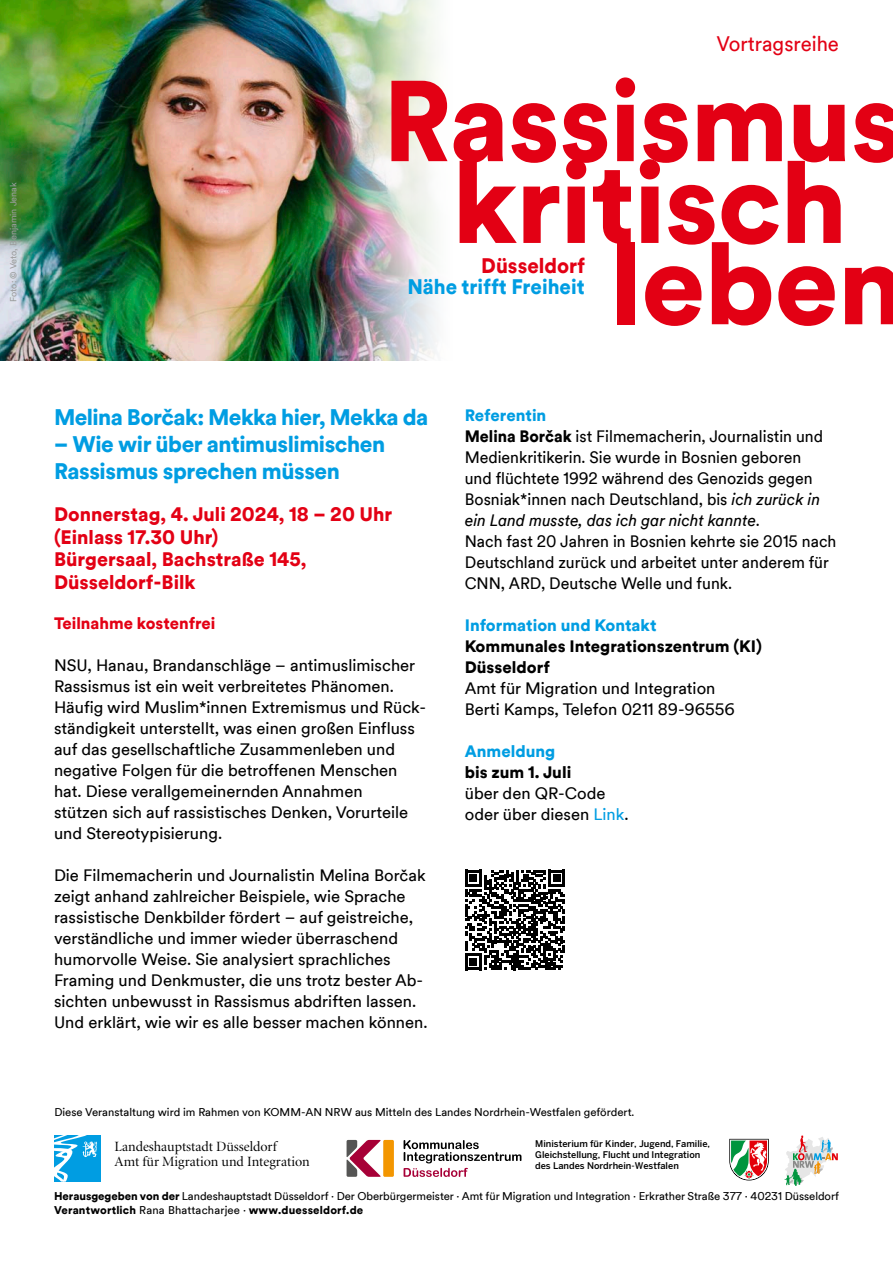
<style>
.page{position:relative;width:893px;height:1263px;background:#fff}
.page>*{position:absolute;margin:0;border:0;box-sizing:border-box;transform-origin:0 0}
.t1{font:900 113.4px/81.3px "Duesseldorf Circular TT";letter-spacing:-.01em;color:#e30014}
.t2{font:900 113.4px "Duesseldorf Circular TT";letter-spacing:-.01em;color:#e30014;scale:.96 1}
.t3{font:900 22.5px/27px "Duesseldorf Circular TT";letter-spacing:-.02em;color:#009de2}
.t4{font:900 21px "Duesseldorf Circular TT";color:#009de2;scale:.96 1}
.t5{font:21px "Duesseldorf Circular TT";color:#e30014;scale:.96 1}
.t6{font:900 21px "Duesseldorf Circular TT";color:#e30014;scale:.96 1}
.t7{font:900 19.5px/22.5px "Duesseldorf Circular TT";color:#e30014}
.t8{font:16.5px/21px "Duesseldorf Circular TT";color:#000}
.t9{font:16.5px/21px "Duesseldorf Circular TT";color:#000;scale:.96 1}
.t10{font:900 16.5px/21px "Duesseldorf Circular TT";color:#000}
.t11{font:900 16.5px "Duesseldorf Circular TT";color:#009de2}
.t12{font:900 16.5px "Duesseldorf Circular TT";color:#e30014}
.t13{font:14.1px/15.3px "Minion Display";color:#000}
.t14{font:11.25px/13.5px "Duesseldorf Circular TT";letter-spacing:-.005em;color:#000}
.t15{font:500 9.15px/10.9px "Benton Sans";color:#000}
.t16{font:9px "Duesseldorf Circular TT";color:#9b9c9c}
.s1{font-weight:900;color:#009de2}
.s2{font-weight:900}
.s3{font-style:italic}
.s4{color:#009de2}
</style>
<div class="page">
<img style="left:0;top:0;width:436px;height:361px">
<svg style="left:465px;top:870px;width:100px;height:100px"></svg>
<div style="left:54px;top:1135px;width:47px;height:46px;background:#009de2"></div>
<svg style="left:54px;top:1135px;width:43px;height:46px"></svg>
<svg style="left:404px;top:1140px;width:117px;height:37px"></svg>
<div style="left:383px;top:1140px;width:11px;height:37px;background:#f39600;border-radius:2px"></div>
<svg style="left:347px;top:1140px;width:34px;height:37px"></svg>
<svg style="left:729px;top:1139px;width:40px;height:41px"></svg>
<svg style="left:784px;top:1135px;width:54px;height:51px"></svg>
<p class="t16" style="left:7px;top:302px;width:121px;rotate:-90deg">Foto: © Veto, Benjamin Jenak</p>
<p class="t5" style="left:716px;top:30px;width:129px">Vortragsreihe</p>
<h1 class="t2" style="left:383px;top:42px;width:543px">Rassismus</h1>
<h1 class="t1" style="left:610px;top:158px;width:296px;text-indent:-158px">kritisch leben</h1>
<p class="t6" style="left:481px;top:251px;width:110px">Düsseldorf</p>
<p class="t4" style="left:407px;top:272px;width:186px">Nähe trifft Freiheit</p>
<h2 class="t3" style="left:54px;top:403px;width:376px">Melina Borčak: Mekka hier, Mekka da</h2>
<h2 class="t3" style="left:54px;top:430px;width:333px">– Wie wir über antimuslimischen<br>Rassismus sprechen müssen</h2>
<p class="t7" style="left:54px;top:502px;width:340px">Donnerstag, 4. Juli 2024, 18 – 20 Uhr (Einlass 17.30 Uhr)<br>Bürgersaal, Bachstraße 145,<br>Düsseldorf-Bilk</p>
<p class="t12" style="left:54px;top:612px;width:163px">Teilnahme kostenfrei</p>
<p class="t8" style="left:54px;top:654px;width:374px">NSU, Hanau, Brandanschläge – antimuslimischer Rassismus ist ein weit verbreitetes Phänomen.<br>Häufig wird Muslim*innen Extremismus und Rück&shy;ständigkeit unterstellt, was einen großen Einfluss auf das gesellschaftliche Zusammenleben und negative Folgen für die betroffenen Menschen hat. Diese verallgemeinernden Annahmen<br>stützen sich auf rassistisches Denken, Vorurteile und Stereotypisierung.</p>
<p class="t8" style="left:54px;top:864px;width:375px">Die Filmemacherin und Journalistin Melina Borčak zeigt anhand zahlreicher Beispiele, wie Sprache rassistische Denkbilder fördert – auf geistreiche, verständliche und immer wieder überraschend humorvolle Weise. Sie analysiert sprachliches Framing und Denkmuster, die uns trotz bester Ab&shy;sichten unbewusst in Rassismus abdriften lassen.<br>Und erklärt, wie wir es alle besser machen können.</p>
<p class="t9" style="left:465px;top:404px;width:389px"><span class="s1">Referentin<br></span><span class="s2">Melina Borčak</span> ist Filmemacherin, Journalistin und Medienkritikerin. Sie wurde in Bosnien geboren<br>und flüchtete 1992 während des Genozids gegen Bosniak*innen nach Deutschland, bis <span class="s3">ich zurück in ein Land musste, das ich gar nicht kannte</span>.<br>Nach fast 20 Jahren in Bosnien kehrte sie 2015 nach Deutschland zurück und arbeitet unter anderem für CNN, ARD, Deutsche Welle und funk.</p>
<p class="t11" style="left:465px;top:613px;width:193px">Information und Kontakt</p>
<p class="t10" style="left:465px;top:635px;width:299px">Kommunales Integrationszentrum (KI)<br>Düsseldorf</p>
<p class="t8" style="left:465px;top:677px;width:272px">Amt für Migration und Integration<br>Berti Kamps, Telefon 0211 89-96556</p>
<p class="t11" style="left:465px;top:739px;width:92px">Anmeldung</p>
<p class="t10" style="left:465px;top:761px;width:108px">bis zum 1. Juli</p>
<p class="t8" style="left:465px;top:782px;width:165px">über den QR-Code oder über diesen <span class="s4">Link</span>.</p>
<p class="t14" style="left:54px;top:1104px;width:581px">Diese Veranstaltung wird im Rahmen von KOMM-AN NRW aus Mitteln des Landes Nordrhein-Westfalen gefördert.</p>
<p class="t13" style="left:115px;top:1139px;width:197px">Landeshauptstadt Düsseldorf<br>Amt für Migration und Integration</p>
<p class="t15" style="left:535px;top:1138px;width:176px">Ministerium für Kinder, Jugend, Familie,<br>Gleichstellung, Flucht und Integration des Landes Nordrhein-Westfalen</p>
<p class="t14" style="left:54px;top:1189px;width:786px"><span class="s2">Herausgegeben von der</span> Landeshauptstadt Düsseldorf · Der Oberbürgermeister · Amt für Migration und Integration · Erkrather Straße 377 · 40231 Düsseldorf<br><span class="s2">Verantwortlich</span> Rana Bhattacharjee · <span class="s2">www.duesseldorf.de</span></p>
</div>
